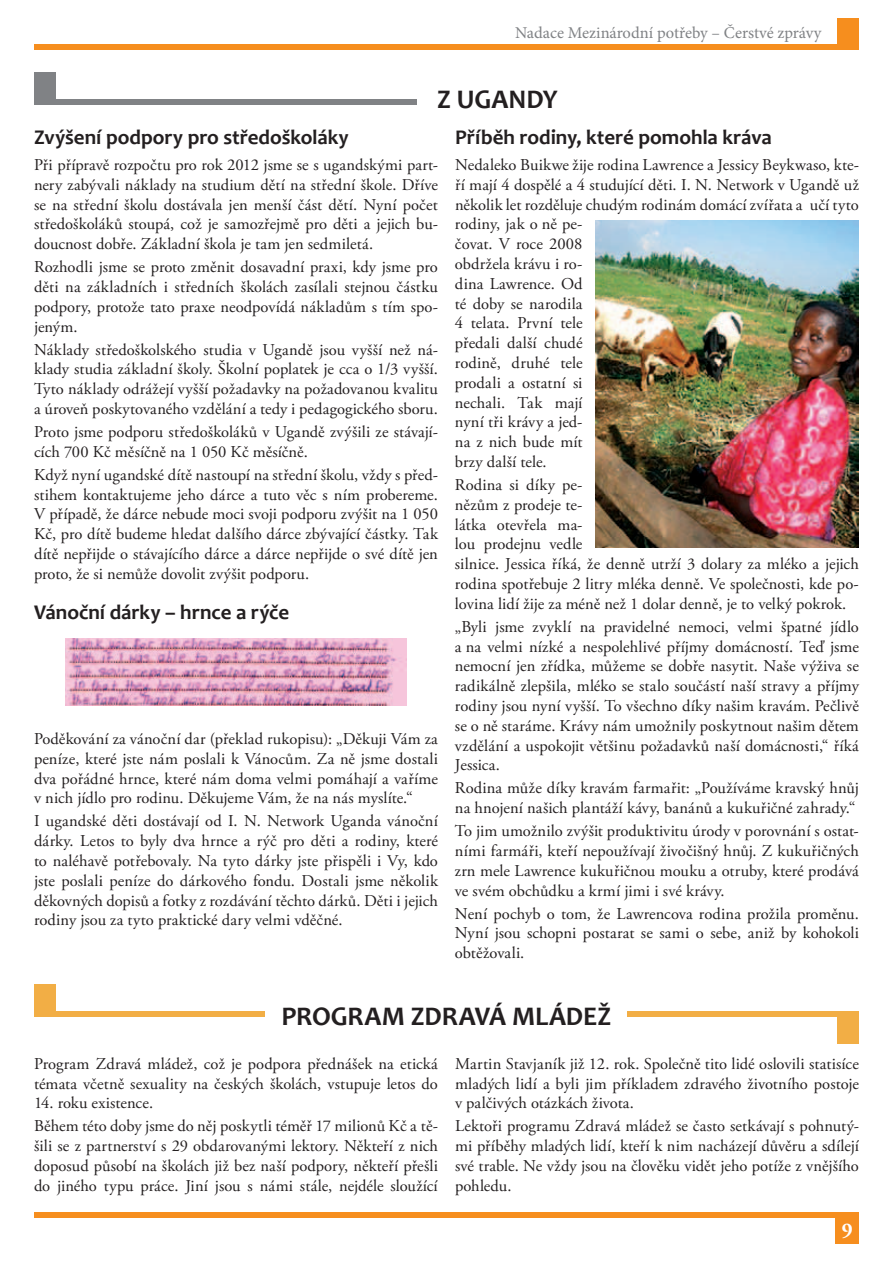
<style>
.page{position:relative;width:893px;height:1263px;background:#fff}
.page>*{position:absolute;margin:0;border:0;box-sizing:border-box;transform-origin:0 0}
.t1{font:700 27px "Candara";letter-spacing:-.005em;color:#231f20}
.t2{font:700 21px "Candara";color:#231f20}
.t3{font:700 21px "Adobe Garamond Pro";color:#fff}
.t4{font:16.5px/19.8px "Adobe Garamond Pro";letter-spacing:.005em;color:#231f20;text-align:justify}
.t5{font:16.5px "Minion Pro";color:#808285}
</style>
<div class="page">
<div style="left:835px;top:1216px;width:24px;height:28px;background:#f68e1e"></div>
<div style="left:34px;top:1212px;width:825px;height:5px;background:#f68e1e"></div>
<div style="left:838px;top:18px;width:21px;height:28px;background:#f68e1e"></div>
<div style="left:34px;top:45px;width:825px;height:5px;background:#f68e1e"></div>
<div style="left:34px;top:984px;width:21px;height:28px;background:#f2ae45"></div>
<div style="left:34px;top:1011px;width:825px;height:5px;background:#f2ae45"></div>
<div style="left:838px;top:1016px;width:21px;height:28px;background:#f2ae45"></div>
<div style="left:266px;top:1000px;width:361px;height:30px;background:#fff"></div>
<div style="left:34px;top:72px;width:21px;height:28px;background:#808285"></div>
<div style="left:34px;top:99px;width:383px;height:6px;background:#808285"></div>
<img style="left:66px;top:639px;width:340px;height:67px">
<img style="left:595px;top:220px;width:263px;height:327px">
<p class="t5" style="left:515px;top:22px;width:308px">Nadace Mezinárodní potřeby – Čerstvé zprávy</p>
<h1 class="t1" style="left:437px;top:83px;width:122px">Z UGANDY</h1>
<p class="t2" style="left:34px;top:124px;width:316px">Zvýšení podpory pro středoškoláky</p>
<p class="t4" style="left:34px;top:155px;width:405px">Při přípravě rozpočtu pro rok 2012 jsme se s ugandskými part&shy;nery zabývali náklady na studium dětí na střední škole. Dříve se na střední školu dostávala jen menší část dětí. Nyní počet středoškoláků stoupá, což je samozřejmě pro děti a jejich bu&shy;doucnost dobře. Základní škola je tam jen sedmiletá.</p>
<p class="t4" style="left:34px;top:258px;width:405px">Rozhodli jsme se proto změnit dosavadní praxi, kdy jsme pro děti na základních i středních školách zasílali stejnou částku podpory, protože tato praxe neodpovídá nákladům s tím spo&shy;jeným.</p>
<p class="t4" style="left:34px;top:340px;width:405px">Náklady středoškolského studia v Ugandě jsou vyšší než ná&shy;klady studia základní školy. Školní poplatek je cca o 1/3 vyšší.<br>Tyto náklady odrážejí vyšší požadavky na požadovanou kvalitu a úroveň poskytovaného vzdělání a tedy i pedagogického sboru.</p>
<p class="t4" style="left:34px;top:422px;width:405px">Proto jsme podporu středoškoláků v Ugandě zvýšili ze stávají&shy;cích 700 Kč měsíčně na 1 050 Kč měsíčně.</p>
<p class="t4" style="left:34px;top:465px;width:405px">Když nyní ugandské dítě nastoupí na střední školu, vždy s před&shy;stihem kontaktujeme jeho dárce a tuto věc s ním probereme.<br>V případě, že dárce nebude moci svoji podporu zvýšit na 1 050<br>Kč, pro dítě budeme hledat dalšího dárce zbývající částky. Tak dítě nepřijde o stávajícího dárce a dárce nepřijde o své dítě jen proto, že si nemůže dovolit zvýšit podporu.</p>
<p class="t2" style="left:34px;top:599px;width:257px">Vánoční dárky – hrnce a rýče</p>
<p class="t4" style="left:34px;top:729px;width:405px">Poděkování za vánoční dar (překlad rukopisu): „Děkuji Vám za peníze, které jste nám poslali k Vánocům. Za ně jsme dostali dva pořádné hrnce, které nám doma velmi pomáhají a vaříme v nich jídlo pro rodinu. Děkujeme Vám, že na nás myslíte.“</p>
<p class="t4" style="left:34px;top:812px;width:405px">I ugandské děti dostávají od I. N. Network Uganda vánoční dárky. Letos to byly dva hrnce a rýč pro děti a rodiny, které to naléhavě potřebovaly. Na tyto dárky jste přispěli i Vy, kdo jste poslali peníze do dárkového fondu. Dostali jsme několik děkovných dopisů a fotky z rozdávání těchto dárků. Děti i jejich rodiny jsou za tyto praktické dary velmi vděčné.</p>
<p class="t2" style="left:455px;top:124px;width:318px">Příběh rodiny, které pomohla kráva</p>
<p class="t4" style="left:455px;top:155px;width:405px;text-align:left">Nedaleko Buikwe žije rodina Lawrence a Jessicy Beykwaso, kte&shy;ří mají 4 dospělé a 4 studující děti. I. N. Network v Ugandě už několik let rozděluje chudým rodinám domácí zvířata a učí tyto rodiny, jak o ně pe-<br>čovat. V roce 2008<br>obdržela krávu i ro-<br>dina Lawrence. Od<br>té doby se narodila<br>4 telata. První tele<br>předali další chudé<br>rodině, druhé tele<br>prodali a ostatní si<br>nechali. Tak mají<br>nyní tři krávy a jed-<br>na z nich bude mít<br>brzy další tele.</p>
<p class="t4" style="left:455px;top:475px;width:405px;text-align:left">Rodina si díky pe-<br>nězům z prodeje te-<br>látka otevřela ma-<br>lou prodejnu vedle<br>silnice. Jessica říká, že denně utrží 3 dolary za mléko a jejich rodina spotřebuje 2 litry mléka denně. Ve společnosti, kde po&shy;lovina lidí žije za méně než 1 dolar denně, je to velký pokrok.</p>
<p class="t4" style="left:455px;top:617px;width:405px">„Byli jsme zvyklí na pravidelné nemoci, velmi špatné jídlo a na velmi nízké a nespolehlivé příjmy domácností. Teď jsme nemocní jen zřídka, můžeme se dobře nasytit. Naše výživa se radikálně zlepšila, mléko se stalo součástí naší stravy a příjmy rodiny jsou nyní vyšší. To všechno díky našim kravám. Pečlivě se o ně staráme. Krávy nám umožnily poskytnout našim dětem vzdělání a uspokojit většinu požadavků naší domácnosti,“ říká Jessica.</p>
<p class="t4" style="left:455px;top:779px;width:405px">Rodina může díky kravám farmařit: „Používáme kravský hnůj na hnojení našich plantáží kávy, banánů a kukuřičné zahrady.“</p>
<p class="t4" style="left:455px;top:822px;width:405px">To jim umožnilo zvýšit produktivitu úrody v porovnání s ostat&shy;ními farmáři, kteří nepoužívají živočišný hnůj. Z kukuřičných zrn mele Lawrence kukuřičnou mouku a otruby, které prodává ve svém obchůdku a krmí jimi i své krávy.</p>
<p class="t4" style="left:455px;top:904px;width:406px">Není pochyb o tom, že Lawrencova rodina prožila proměnu.<br>Nyní jsou schopni postarat se sami o sebe, aniž by kohokoli obtěžovali.</p>
<h1 class="t1" style="left:282px;top:1000px;width:331px">PROGRAM ZDRAVÁ MLÁDEŽ</h1>
<p class="t4" style="left:34px;top:1054px;width:405px">Program Zdravá mládež, což je podpora přednášek na etická témata včetně sexuality na českých školách, vstupuje letos do</p>
<p class="t4" style="left:34px;top:1092px;width:405px;line-height:23px">14. roku existence.<br>Během této doby jsme do něj poskytli téměř 17 milionů Kč a tě-</p>
<p class="t4" style="left:34px;top:1136px;width:405px">šili se z partnerství s 29 obdarovanými lektory. Někteří z nich doposud působí na školách již bez naší podpory, někteří přešli do jiného typu práce. Jiní jsou s námi stále, nejdéle sloužící</p>
<p class="t4" style="left:455px;top:1054px;width:405px">Martin Stavjaník již 12. rok. Společně tito lidé oslovili statisíce mladých lidí a byli jim příkladem zdravého životního postoje v palčivých otázkách života.</p>
<p class="t4" style="left:455px;top:1117px;width:405px">Lektoři programu Zdravá mládež se často setkávají s pohnutý&shy;mi příběhy mladých lidí, kteří k nim nacházejí důvěru a sdílejí své trable. Ne vždy jsou na člověku vidět jeho potíže z vnějšího pohledu.</p>
<p class="t3" style="left:842px;top:1218px;width:12px">9</p>
</div>
